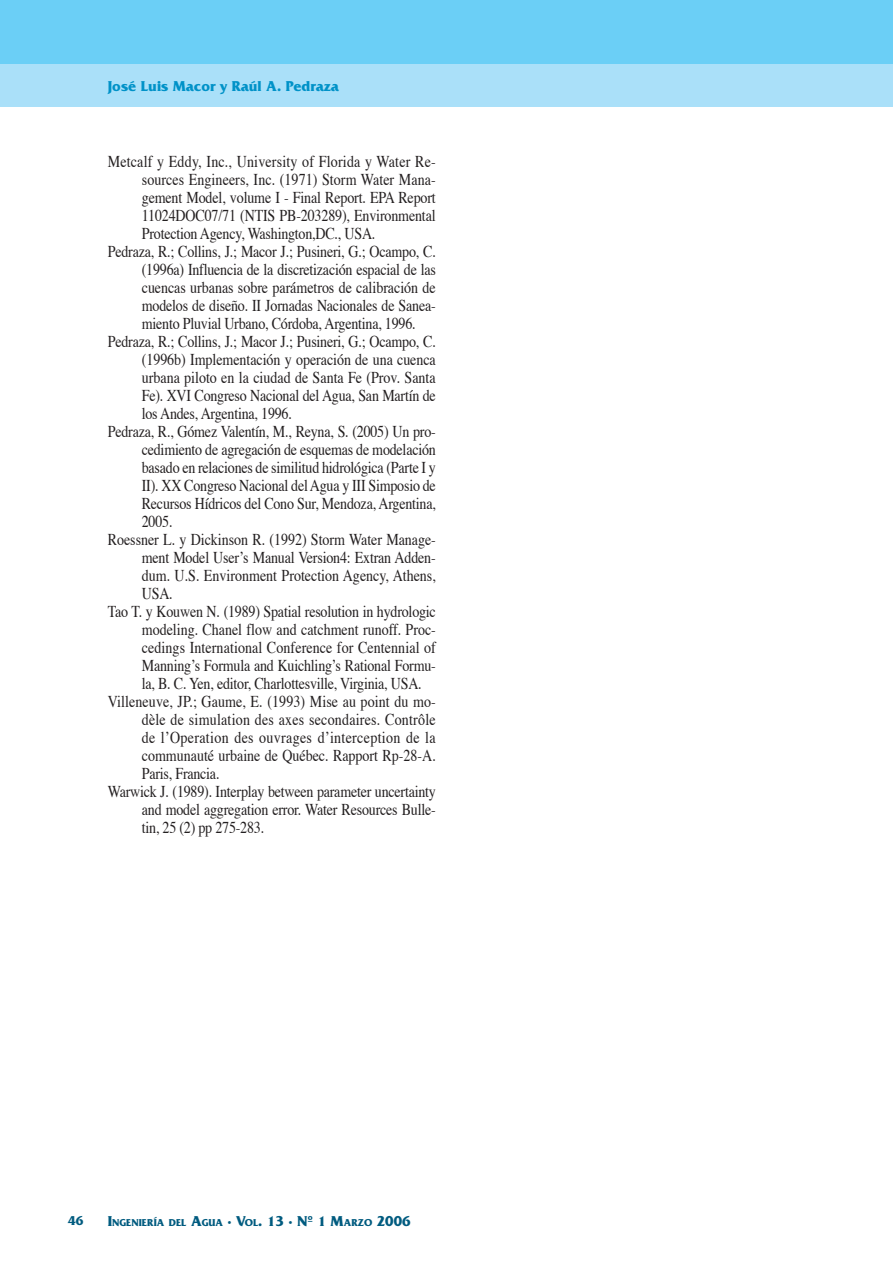
<style>
.page{position:relative;width:893px;height:1263px;background:#fff}
.page>*{position:absolute;margin:0;border:0;box-sizing:border-box;transform-origin:0 0}
.t1{font:16.5px "Times";letter-spacing:-.015em;color:#231f20;scale:.85 1}
.t2{font:16.5px "Times";letter-spacing:.005em;color:#231f20;scale:.85 1}
.t3{font:16.5px "Times";letter-spacing:.01em;color:#231f20;scale:.85 1}
.t4{font:16.5px "Times";letter-spacing:.015em;color:#231f20;scale:.85 1}
.t5{font:16.5px "Times";letter-spacing:.02em;color:#231f20;scale:.85 1}
.t6{font:700 15px "Friz Quadrata";color:#0092c8}
.t7{font:700 13.5px "Friz Quadrata";color:#005b7f}
.t8{font:700 10.5px "Friz Quadrata";color:#005b7f}
.s1{font-size:15px}
</style>
<div class="page">
<div style="left:0;top:0;width:893px;height:106px;background:#aae0f9"></div>
<div style="left:0;top:0;width:893px;height:64px;background:#6bcff6"></div>
<p class="t6" style="left:108px;top:78px;width:232px">José Luis Macor y Raúl A. Pedraza</p>
<p class="t3" style="left:108px;top:151px;width:387px">Metcalf y Eddy, Inc., University of Florida y Water Re-</p>
<p class="t2" style="left:142px;top:169px;width:347px">sources Engineers, Inc. (1971) Storm Water Mana-</p>
<p class="t1" style="left:142px;top:187px;width:347px">gement Model, volume I - Final Report. EPA Report</p>
<p class="t1" style="left:142px;top:205px;width:347px">11024DOC07/71 (NTIS PB-203289), Environmental</p>
<p class="t1" style="left:142px;top:223px;width:276px">Protection Agency, Washington,DC., USA.</p>
<p class="t1" style="left:108px;top:241px;width:387px">Pedraza, R.; Collins, J.; Macor J.; Pusineri, G.; Ocampo, C.</p>
<p class="t1" style="left:142px;top:259px;width:347px">(1996a) Influencia de la discretización espacial de las</p>
<p class="t1" style="left:142px;top:277px;width:347px">cuencas urbanas sobre parámetros de calibración de</p>
<p class="t1" style="left:142px;top:295px;width:347px">modelos de diseño. II Jornadas Nacionales de Sanea-</p>
<p class="t1" style="left:142px;top:313px;width:324px">miento Pluvial Urbano, Córdoba, Argentina, 1996.</p>
<p class="t1" style="left:108px;top:331px;width:387px">Pedraza, R.; Collins, J.; Macor J.; Pusineri, G.; Ocampo, C.</p>
<p class="t1" style="left:142px;top:349px;width:347px">(1996b) Implementación y operación de una cuenca</p>
<p class="t1" style="left:142px;top:367px;width:347px">urbana piloto en la ciudad de Santa Fe (Prov. Santa</p>
<p class="t1" style="left:142px;top:385px;width:347px">Fe). XVI Congreso Nacional del Agua, San Martín de</p>
<p class="t1" style="left:142px;top:403px;width:178px">los Andes, Argentina, 1996.</p>
<p class="t1" style="left:108px;top:421px;width:387px">Pedraza, R., Gómez Valentín, M., Reyna, S. (2005) Un pro-</p>
<p class="t1" style="left:142px;top:439px;width:347px">cedimiento de agregación de esquemas de modelación</p>
<p class="t1" style="left:142px;top:457px;width:347px">basado en relaciones de similitud hidrológica (Parte I y</p>
<p class="t1" style="left:142px;top:475px;width:347px">II). XX Congreso Nacional del Agua y III Simposio de</p>
<p class="t1" style="left:142px;top:493px;width:347px">Recursos Hídricos del Cono Sur, Mendoza, Argentina,</p>
<p class="t1" style="left:142px;top:511px;width:38px">2005.</p>
<p class="t1" style="left:108px;top:529px;width:387px">Roessner L. y Dickinson R. (1992) Storm Water Manage-</p>
<p class="t1" style="left:142px;top:547px;width:347px">ment Model User’s Manual Version4: Extran Adden-</p>
<p class="t1" style="left:142px;top:565px;width:347px">dum. U.S. Environment Protection Agency, Athens,</p>
<p class="t1" style="left:142px;top:583px;width:38px">USA.</p>
<p class="t1" style="left:108px;top:601px;width:387px">Tao T. y Kouwen N. (1989) Spatial resolution in hydrologic</p>
<p class="t1" style="left:142px;top:619px;width:347px">modeling. Chanel flow and catchment runoff. Proc-</p>
<p class="t2" style="left:142px;top:637px;width:347px">cedings International Conference for Centennial of</p>
<p class="t1" style="left:142px;top:655px;width:347px">Manning’s Formula and Kuichling’s Rational Formu-</p>
<p class="t1" style="left:142px;top:673px;width:331px">la, B. C. Yen, editor, Charlottesville, Virginia, USA.</p>
<p class="t2" style="left:108px;top:691px;width:387px">Villeneuve, JP.; Gaume, E. (1993) Mise au point du mo-</p>
<p class="t4" style="left:142px;top:709px;width:347px">dèle de simulation des axes secondaires. Contrôle</p>
<p class="t5" style="left:142px;top:727px;width:347px">de l’Operation des ouvrages d’interception de la</p>
<p class="t1" style="left:142px;top:745px;width:347px">communauté urbaine de Québec. Rapport Rp-28-A.</p>
<p class="t1" style="left:142px;top:763px;width:93px">Paris, Francia.</p>
<p class="t1" style="left:108px;top:781px;width:387px">Warwick J. (1989). Interplay between parameter uncertainty</p>
<p class="t1" style="left:142px;top:799px;width:347px">and model aggregation error. Water Resources Bulle-</p>
<p class="t1" style="left:142px;top:817px;width:145px">tin, 25 (2) pp 275-283.</p>
<p class="t7" style="left:68px;top:1213px;width:17px">46</p>
<p class="t8" style="left:108px;top:1216px;width:304px"><span class="s1">I</span>NGENIERÍA DEL <span class="s1">A</span>GUA <span class="s1">· V</span>OL<span class="s1">. 13 · Nº 1 M</span>ARZO <span class="s1">2006</span></p>
</div>
